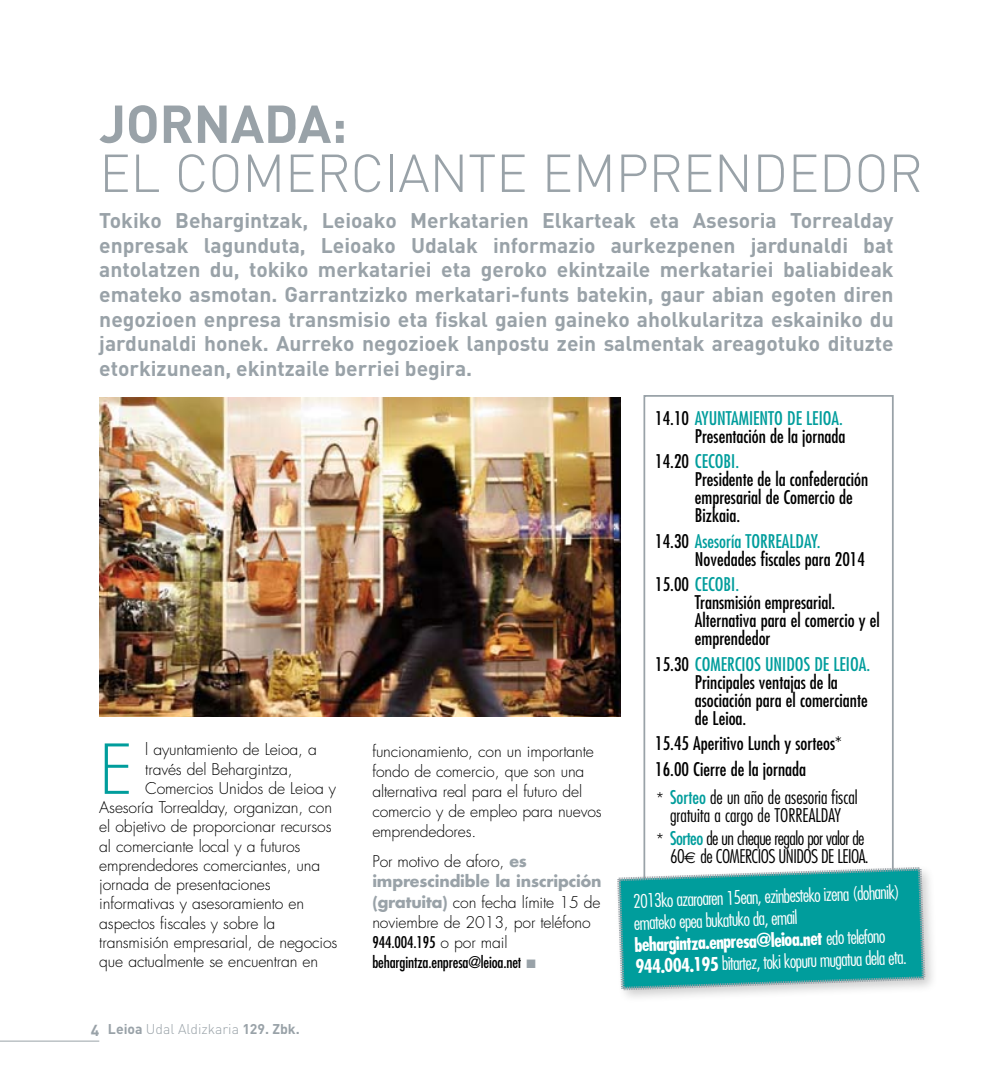
<style>
.page{position:relative;width:993px;height:1092px;background:#fff}
.page>*{position:absolute;margin:0;border:0;box-sizing:border-box;transform-origin:0 0}
.t1{font:300 66.85px "Futura";color:#009d9c}
.t2{font:300 52.5px "DIN";letter-spacing:-.005em;color:#99a2a8}
.t3{font:700 52.5px "DIN";letter-spacing:-.005em;color:#99a2a8}
.t4{font:700 21px/24.5px "DIN";color:#99a2a8;text-align:justify}
.t5{font:condensed 18.38px/18px "Futura";color:#000}
.t6{font:300 condensed 18.38px/21.9px "Futura";color:#fff}
.t7{font:300 condensed 18.38px/18px "Futura";letter-spacing:-.03em;color:#000;text-align:right}
.t8{font:300 condensed 18.38px/18px "Futura";color:#000;text-align:center}
.t9{font:300 15.75px/20.1px "Futura";letter-spacing:-.01em;color:#000}
.t10{font:300 14px "DIN";color:#99a2a8}
.s1{font-weight:700;font-size:15.75px}
.s2{font-weight:700}
.s3{font-weight:700;color:#99a2a8}
.s4{font-weight:400;font-stretch:condensed}
.s5{color:#99a2a8}
.s6{color:#009d9c}
.s7{font-stretch:normal;font-size:15.75px}
.s8{font-weight:400;color:#009d9c}
.s9{font-family:"Euro Sans";font-weight:400;font-stretch:normal;font-size:15.75px}
</style>
<div class="page">
<hr style="left:0;top:1040px;width:99px;height:1px;background:#99a2a8">
<div style="left:643px;top:395px;width:250px;height:576px;border:2px solid #99a2a8"></div>
<div style="left:612px;top:862px;width:326px;height:141px;background:#000;opacity:.2"></div>
<svg style="left:616px;top:866px;width:309px;height:124px;background:#23a7a6"></svg>
<img style="left:99px;top:397px;width:521px;height:319px">
<h2 class="t3" style="left:99px;top:90px;width:249px">Jornada:</h2>
<h2 class="t2" style="left:99px;top:141px;width:217px">EL COMERC</h2>
<h2 class="t2" style="left:384px;top:141px;width:263px">IANTE EMPRE</h2>
<h2 class="t2" style="left:713px;top:141px;width:197px">NDEDOR</h2>
<p class="t4" style="left:99px;top:208px;width:795px">Tokiko Behargintzak, Leioako Merkatarien Elkarteak eta Asesoria Torrealday enpresak lagunduta, Leioako Udalak informazio aurkezpenen jardunaldi bat antolatzen du, tokiko merkatariei eta geroko ekintzaile merkatariei baliabideak emateko asmotan. Garrantzizko merkatari-funts batekin, gaur abian egoten diren negozioen enpresa transmisio eta fiskal gaien gaineko aholkularitza eskainiko du jardunaldi honek. Aurreko negozioek lanpostu zein salmentak areagotuko dituzte etorkizunean, ekintzaile berriei begira.</p>
<h1 class="t1" style="left:99px;top:728px;width:35px">E</h1>
<p class="t9" style="left:145px;top:740px;width:173px">l ayuntamiento de Leioa, a</p>
<p class="t9" style="left:145px;top:759px;width:149px">través del Behargintza,</p>
<p class="t9" style="left:145px;top:778px;width:192px">Comercios Unidos de Leioa y</p>
<p class="t9" style="left:99px;top:797px;width:234px">Asesoría Torrealday, organizan, con</p>
<p class="t9" style="left:99px;top:817px;width:234px">el objetivo de proporcionar recursos</p>
<p class="t9" style="left:99px;top:836px;width:203px">al comerciante local y a futuros</p>
<p class="t9" style="left:99px;top:855px;width:222px">emprendedores comerciantes, una</p>
<p class="t9" style="left:99px;top:874px;width:173px">jornada de presentaciones</p>
<p class="t9" style="left:99px;top:894px;width:206px">informativas y asesoramiento en</p>
<p class="t9" style="left:99px;top:913px;width:177px">aspectos fiscales y sobre la</p>
<p class="t9" style="left:99px;top:932px;width:239px">transmisión empresarial, de negocios</p>
<p class="t9" style="left:99px;top:951px;width:220px">que actualmente se encuentran en</p>
<p class="t10" style="left:91px;top:1020px;width:210px"><span class="s1">4</span> <span class="s2">Leioa</span> UDAL ALDIZKARIA <span class="s2">129. Zbk.</span></p>
<p class="t9" style="left:372px;top:741px;width:231px">funcionamiento, con un importante fondo de comercio, que son una alternativa real para el futuro del comercio y de empleo para nuevos emprendedores.</p>
<p class="t9" style="left:372px;top:852px;width:230px">Por motivo de aforo, <span class="s3">es imprescindible la inscripción (gratuita)</span> con fecha límite 15 de noviembre de 2013, por teléfono<br><span class="s4">944.004.195</span> o por mail <span class="s4">behargintza.enpresa@leioa.net</span> <span class="s5">■</span></p>
<p class="t5" style="left:655px;top:408px;width:192px;text-align:right">14.10 <span class="s6">AYUNTAMIENTO DE LEIOA.<br></span>Presentación de la jornada</p>
<p class="t5" style="left:694px;top:452px;width:175px;text-indent:-40px">14.20 <span class="s6">CECOBI.<br></span>Presidente de la confederación empresarial de Comercio de<br>Bizkaia.</p>
<p class="t5" style="left:694px;top:531px;width:171px;text-indent:-40px">14.30 <span class="s6">Asesoría TORREALDAY.<br></span>Novedades fiscales para 2014</p>
<p class="t5" style="left:694px;top:575px;width:186px;text-indent:-40px">15.00 <span class="s6">CECOBI.<br></span>Transmisión empresarial.<br>Alternativa para el comercio y el emprendedor</p>
<p class="t5" style="left:694px;top:654px;width:177px;text-indent:-40px">15.30 <span class="s6">COMERCIOS UNIDOS DE LEIOA.<br></span>Principales ventajas de la asociación para el comerciante de Leioa.</p>
<p class="t5" style="left:655px;top:730px;width:188px;line-height:25.6px">15.45 Aperitivo Lunch y sorteos*<br>16.00 Cierre de la jornada</p>
<p class="t8" style="left:655px;top:788px;width:204px"><span class="s7">*</span> <span class="s8">Sorteo</span> de un año de asesoria fiscal gratuita a cargo de TORREALDAY</p>
<p class="t7" style="left:655px;top:829px;width:215px"><span class="s7">*</span> <span class="s8">Sorteo</span> de un cheque regalo por valor de<br>60<span class="s9">€</span> de COMERCIOS UNIDOS DE LEIOA.</p>
<p class="t6" style="left:632px;top:890px;width:273px;rotate:-2deg">2013ko azaroaren 15ean, ezinbesteko izena (dohanik) emateko epea bukatuko da, email <span class="s2">behargintza.enpresa@leioa.net</span> edo telefono <span class="s2">944.004.195</span> bitartez, toki kopuru mugatua dela eta.</p>
</div>
